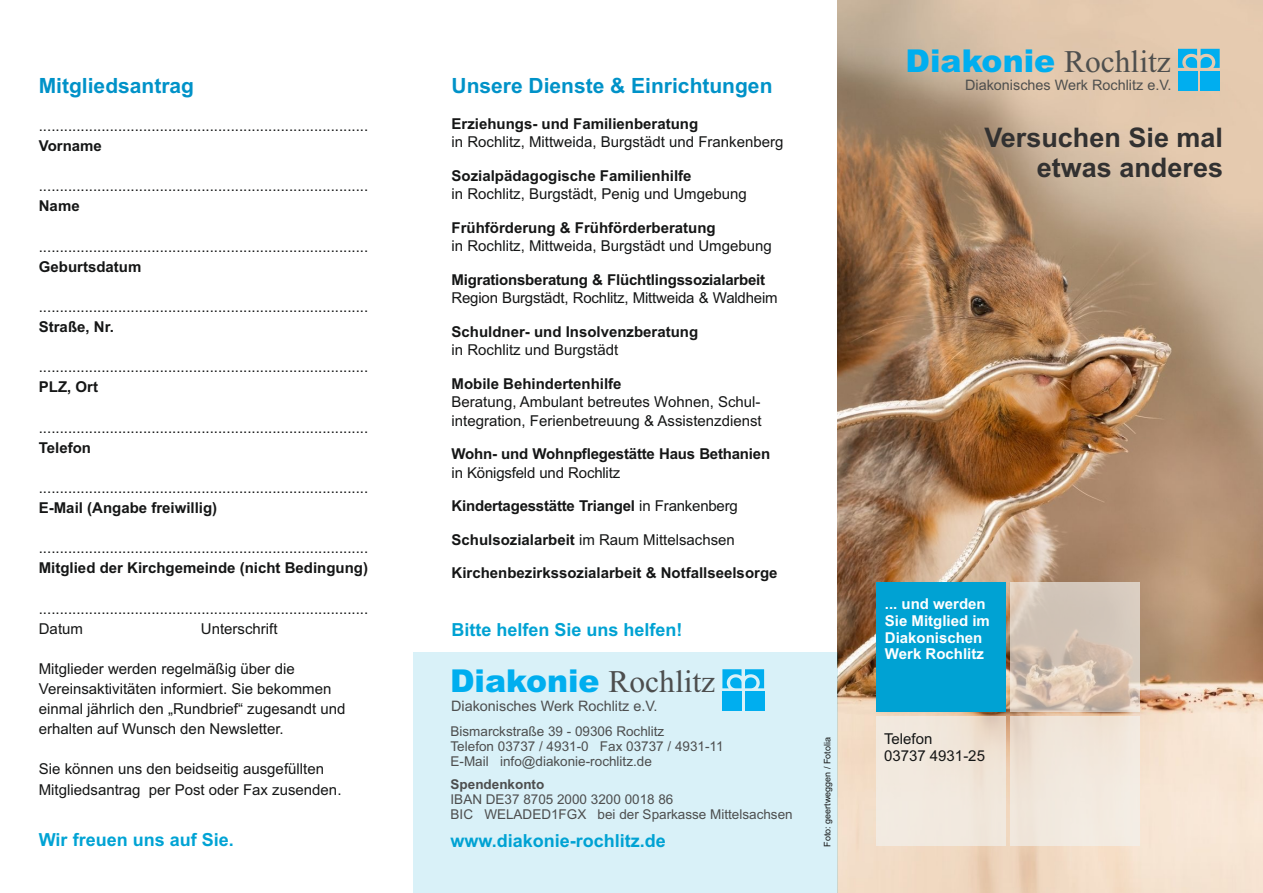
<style>
.page{position:relative;width:1263px;height:893px;background:#fff}
.page>*{position:absolute;margin:0;border:0;box-sizing:border-box;transform-origin:0 0}
.t1{font:900 31.5px "Arial";color:#00aeef}
.t2{font:700 27px/30.2px "Arial";color:#323131;text-align:right}
.t3{font:700 21px "Arial";color:#0092c8}
.t4{font:700 18px "Arial";color:#00a2d3}
.t5{font:700 18px "Arial";color:#00a3d4}
.t6{font:15px/20.1px "Arial";color:#151616}
.t7{font:700 15px "Arial";color:#151616}
.t8{font:700 15px/16.8px "Arial";color:#fff}
.t9{font:14.4px "Arial";color:#4d4e4e}
.t10{font:14.4px "Arial";color:#4e4f4e}
.t11{font:13.5px/15.1px "Arial";color:#4d4e4e}
.t12{font:700 13.5px "Arial";color:#4d4e4e}
.t13{font:9px "Arial";color:#151616}
.s1{font-family:"Times New Roman";font-weight:400;color:#4e4f4e}
.s2{font-weight:400}
.s3{font-weight:700}
.s4{font-family:"Times New Roman";font-weight:400;color:#4d4e4e}
</style>
<div class="page">
<img style="left:837px;top:0;width:426px;height:893px">
<div style="left:876px;top:583px;width:130px;height:129px;background:#00a2d3"></div>
<div style="left:876px;top:716px;width:130px;height:130px;background:#f2f2ef;opacity:.65"></div>
<div style="left:1010px;top:583px;width:130px;height:129px;background:#f2f2ef;opacity:.65"></div>
<div style="left:1010px;top:716px;width:130px;height:130px;background:#f1e8dd"></div>
<div style="left:413px;top:652px;width:424px;height:241px;background:#d9f1f8"></div>
<svg style="left:722px;top:669px;width:42px;height:19px"></svg>
<div style="left:722px;top:692px;width:19px;height:19px;background:#00aeef"></div>
<div style="left:745px;top:692px;width:19px;height:19px;background:#00aeef"></div>
<svg style="left:1178px;top:49px;width:42px;height:19px"></svg>
<div style="left:1178px;top:71px;width:19px;height:19px;background:#00aeef"></div>
<div style="left:1200px;top:71px;width:20px;height:19px;background:#00aeef"></div>
<h1 class="t1" style="left:905px;top:49px;width:267px">Diakonie <span class="s1">Rochlitz</span></h1>
<h3 class="t3" style="left:452px;top:77px;width:322px">Unsere Dienste &amp; Einrichtungen</h3>
<p class="t7" style="left:452px;top:118px;width:248px">Erziehungs- und Familienberatung</p>
<p class="t6" style="left:452px;top:133px;width:333px">in Rochlitz, Mittweida, Burgstädt und Frankenberg</p>
<p class="t7" style="left:452px;top:170px;width:242px">Sozialpädagogische Familienhilfe</p>
<p class="t6" style="left:452px;top:185px;width:297px">in Rochlitz, Burgstädt, Penig und Umgebung</p>
<p class="t7" style="left:452px;top:222px;width:266px">Frühförderung &amp; Frühförderberatung</p>
<p class="t6" style="left:452px;top:237px;width:322px">in Rochlitz, Mittweida, Burgstädt und Umgebung</p>
<p class="t7" style="left:452px;top:274px;width:315px">Migrationsberatung &amp; Flüchtlingssozialarbeit</p>
<p class="t6" style="left:451px;top:289px;width:328px">Region Burgstädt, Rochlitz, Mittweida &amp; Waldheim</p>
<p class="t7" style="left:451px;top:326px;width:248px">Schuldner- und Insolvenzberatung</p>
<p class="t6" style="left:451px;top:341px;width:168px">in Rochlitz und Burgstädt</p>
<p class="t7" style="left:451px;top:378px;width:172px">Mobile Behindertenhilfe</p>
<p class="t6" style="left:451px;top:394px;width:312px;line-height:18.5px">Beratung, Ambulant betreutes Wohnen, Schul&shy;integration, Ferienbetreuung &amp; Assistenzdienst</p>
<p class="t7" style="left:451px;top:448px;width:320px">Wohn- und Wohnpflegestätte Haus Bethanien</p>
<p class="t6" style="left:451px;top:464px;width:170px">in Königsfeld und Rochlitz</p>
<p class="t7" style="left:451px;top:500px;width:288px">Kindertagesstätte Triangel <span class="s2">in Frankenberg</span></p>
<p class="t6" style="left:451px;top:531px;width:285px"><span class="s3">Schulsozialarbeit</span> im Raum Mittelsachsen</p>
<p class="t7" style="left:451px;top:567px;width:327px">Kirchenbezirkssozialarbeit &amp; Notfallseelsorge</p>
<h3 class="t3" style="left:39px;top:77px;width:157px">Mitgliedsantrag</h3>
<p class="t10" style="left:965px;top:80px;width:208px">Diakonisches Werk Rochlitz e.V.</p>
<p class="t6" style="left:39px;top:117px;width:331px">...............................................................................</p>
<p class="t7" style="left:39px;top:140px;width:65px">Vorname</p>
<p class="t6" style="left:39px;top:177px;width:331px">...............................................................................</p>
<p class="t7" style="left:39px;top:200px;width:42px">Name</p>
<p class="t6" style="left:39px;top:238px;width:331px">...............................................................................</p>
<p class="t7" style="left:39px;top:261px;width:104px">Geburtsdatum</p>
<p class="t6" style="left:39px;top:298px;width:331px">...............................................................................</p>
<p class="t7" style="left:39px;top:321px;width:77px">Straße, Nr.</p>
<p class="t6" style="left:39px;top:358px;width:331px">...............................................................................</p>
<p class="t7" style="left:39px;top:381px;width:61px">PLZ, Ort</p>
<p class="t6" style="left:39px;top:419px;width:331px">...............................................................................</p>
<p class="t7" style="left:39px;top:442px;width:54px">Telefon</p>
<p class="t6" style="left:39px;top:479px;width:331px">...............................................................................</p>
<p class="t7" style="left:39px;top:502px;width:180px">E-Mail (Angabe freiwillig)</p>
<p class="t6" style="left:39px;top:539px;width:331px">...............................................................................</p>
<p class="t7" style="left:39px;top:562px;width:331px">Mitglied der Kirchgemeinde (nicht Bedingung)</p>
<p class="t6" style="left:39px;top:600px;width:331px">...............................................................................<br>Datum</p>
<h2 class="t2" style="left:984px;top:125px;width:240px">Versuchen Sie mal etwas anderes</h2>
<p class="t8" style="left:885px;top:597px;width:107px">... und werden<br>Sie Mitglied im<br>Diakonischen<br>Werk Rochlitz</p>
<p class="t4" style="left:451px;top:622px;width:233px">Bitte helfen Sie uns helfen!</p>
<p class="t6" style="left:201px;top:620px;width:78px">Unterschrift</p>
<p class="t6" style="left:39px;top:660px;width:308px">Mitglieder werden regelmäßig über die Vereinsaktivitäten informiert. Sie bekommen einmal jährlich den „Rundbrief“ zugesandt und erhalten auf Wunsch den Newsletter.</p>
<p class="t6" style="left:39px;top:760px;width:304px">Sie können uns den beidseitig ausgefüllten<br>Mitgliedsantrag per Post oder Fax zusenden.</p>
<p class="t5" style="left:39px;top:833px;width:196px">Wir freuen uns auf Sie.</p>
<h1 class="t1" style="left:450px;top:669px;width:267px">Diakonie <span class="s4">Rochlitz</span></h1>
<p class="t9" style="left:451px;top:701px;width:208px">Diakonisches Werk Rochlitz e.V.</p>
<p class="t11" style="left:451px;top:725px;width:274px">Bismarckstraße 39 - 09306 Rochlitz<br>Telefon 03737 / 4931-0 Fax 03737 / 4931-11<br>E-Mail info@diakonie-rochlitz.de</p>
<p class="t12" style="left:451px;top:779px;width:95px">Spendenkonto</p>
<p class="t11" style="left:451px;top:792px;width:344px">IBAN DE37 8705 2000 3200 0018 86<br>BIC WELADED1FGX bei der Sparkasse Mittelsachsen</p>
<p class="t4" style="left:451px;top:834px;width:217px">www.diakonie-rochlitz.de</p>
<p class="t6" style="left:884px;top:732px;width:102px;line-height:16.8px">Telefon<br>03737 4931-25</p>
<p class="t13" style="left:824px;top:847px;width:111px;rotate:-90deg">Foto: geertweggen / Fotolia</p>
</div>
